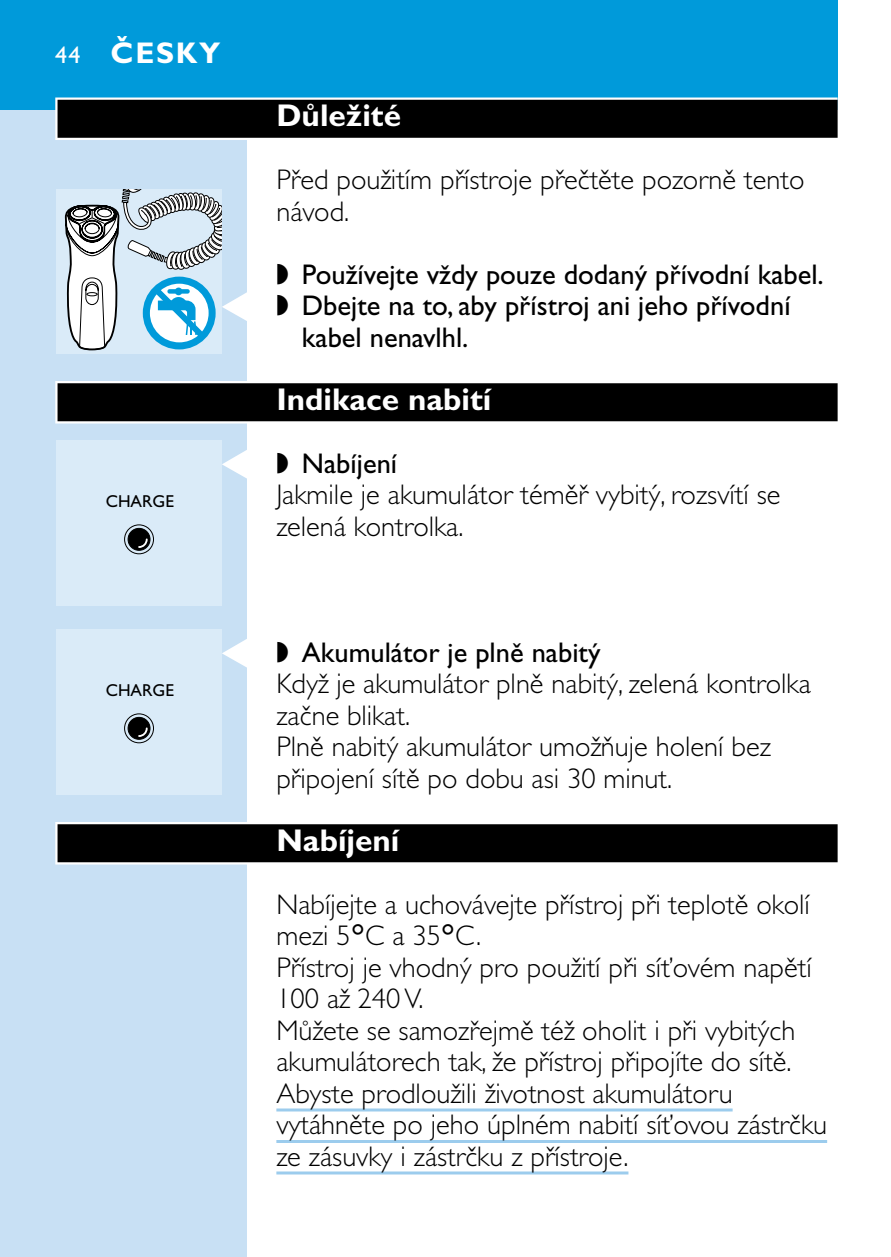
<style>
.page{position:relative;width:891px;height:1257px;background:#fff}
.page>*{position:absolute;margin:0;border:0;box-sizing:border-box;transform-origin:0 0}
.t1{font:700 31.5px "Gill Sans CE";color:#fff}
.t2{font:700 30px "Gill Sans CE";letter-spacing:.055em;color:#fff}
.t3{font:300 28.5px/31.5px "Gill Sans CE";color:#000}
.t4{font:28.5px "Gill Sans CE";color:#000}
.t5{font:17.4px "Gill Sans";color:#000}
.s1{font-family:"Gill Sans";font-weight:400;font-size:24px}
.s2{font-family:"Philips Tape";font-size:54px;color:#fff}
.s3{font-family:"Philips Tape";font-weight:400;font-size:54px;color:#fff}
.s4{font-weight:400}
.s5{font-family:"Philips Ll Font Plain";font-weight:400}
</style>
<div class="page">
<div style="left:0;top:110px;width:247px;height:1147px;background:#c8e0f4"></div>
<div style="left:0;top:0;width:838px;height:110px;background:#009ada"></div>
<svg style="left:55px;top:98px;width:783px;height:42px;fill:#fff"></svg>
<div style="left:58px;top:100px;width:780px;height:38px;background:#000"></div>
<svg style="left:55px;top:381px;width:783px;height:43px"></svg>
<div style="left:58px;top:383px;width:780px;height:38px;background:#000"></div>
<svg style="left:55px;top:822px;width:783px;height:43px"></svg>
<div style="left:58px;top:824px;width:780px;height:38px;background:#000"></div>
<svg style="left:276px;top:1108px;width:457px;height:4px;background:#b4d8f1"></svg>
<hr style="left:276px;top:1140px;width:551px;height:3px;background:#9ccced">
<hr style="left:276px;top:1172px;width:352px;height:2px;background:#9ccced">
<div style="left:56px;top:189px;width:165px;height:165px;background:#daebf8"></div>
<svg style="left:64px;top:189px;width:157px;height:162px"></svg>
<div style="left:56px;top:441px;width:165px;height:165px;background:#daebf8"></div>
<div style="left:124px;top:524px;width:30px;height:30px;border:1px solid #000;border-radius:50%"></div>
<div style="left:128px;top:528px;width:22px;height:23px;background:#000;border:1px solid #000;border-radius:50%"></div>
<svg style="left:138px;top:537px;width:11px;height:12px"></svg>
<div style="left:56px;top:630px;width:165px;height:165px;background:#daebf8"></div>
<div style="left:124px;top:713px;width:30px;height:30px;border:1px solid #000;border-radius:50%"></div>
<div style="left:128px;top:717px;width:22px;height:23px;background:#000;border:1px solid #000;border-radius:50%"></div>
<svg style="left:138px;top:726px;width:11px;height:12px"></svg>
<p class="t2" style="left:55px;top:42px;width:167px"><span class="s1">44</span> ČESKY</p>
<p class="t1" style="left:276px;top:104px;width:126px">Důležité</p>
<p class="t3" style="left:276px;top:166px;width:530px">Před použitím přístroje přečtěte pozorně tento návod.</p>
<p class="t5" style="left:106px;top:494px;width:70px">CHARGE</p>
<p class="t5" style="left:106px;top:683px;width:70px">CHARGE</p>
<p class="t4" style="left:276px;top:263px;width:549px">◗ Používejte vždy pouze dodaný přívodní kabel.</p>
<p class="t4" style="left:217px;top:295px;width:575px"><span class="s2">C</span> ◗ Dbejte na to, aby přístroj ani jeho přívodní</p>
<p class="t4" style="left:302px;top:326px;width:168px">kabel nenavlhl.</p>
<p class="t1" style="left:276px;top:387px;width:217px">Indikace nabití</p>
<p class="t3" style="left:276px;top:450px;width:506px;text-indent:-60px"><span class="s3">C</span> ◗ <span class="s4">Nabíjení<br></span>Jakmile je akumulátor téměř vybitý, rozsvítí se zelená kontrolka.</p>
<p class="t3" style="left:276px;top:639px;width:536px;text-indent:-60px"><span class="s3">C</span> ◗ <span class="s4">Akumulátor je plně nabitý<br></span>Když je akumulátor plně nabitý, zelená kontrolka začne blikat.<br>Plně nabitý akumulátor umožňuje holení bez připojení sítě po dobu asi 30 minut.</p>
<p class="t1" style="left:276px;top:828px;width:125px">Nabíjení</p>
<p class="t3" style="left:276px;top:891px;width:552px">Nabíjejte a uchovávejte přístroj při teplotě okolí mezi 5<span class="s5">c</span>C a 35<span class="s5">c</span>C.<br>Přístroj je vhodný pro použití při síťovém napětí 100 až 240 V.<br>Můžete se samozřejmě též oholit i při vybitých akumulátorech tak, že přístroj připojíte do sítě.<br>Abyste prodloužili životnost akumulátoru vytáhněte po jeho úplném nabití síťovou zástrčku ze zásuvky i zástrčku z přístroje.</p>
</div>
